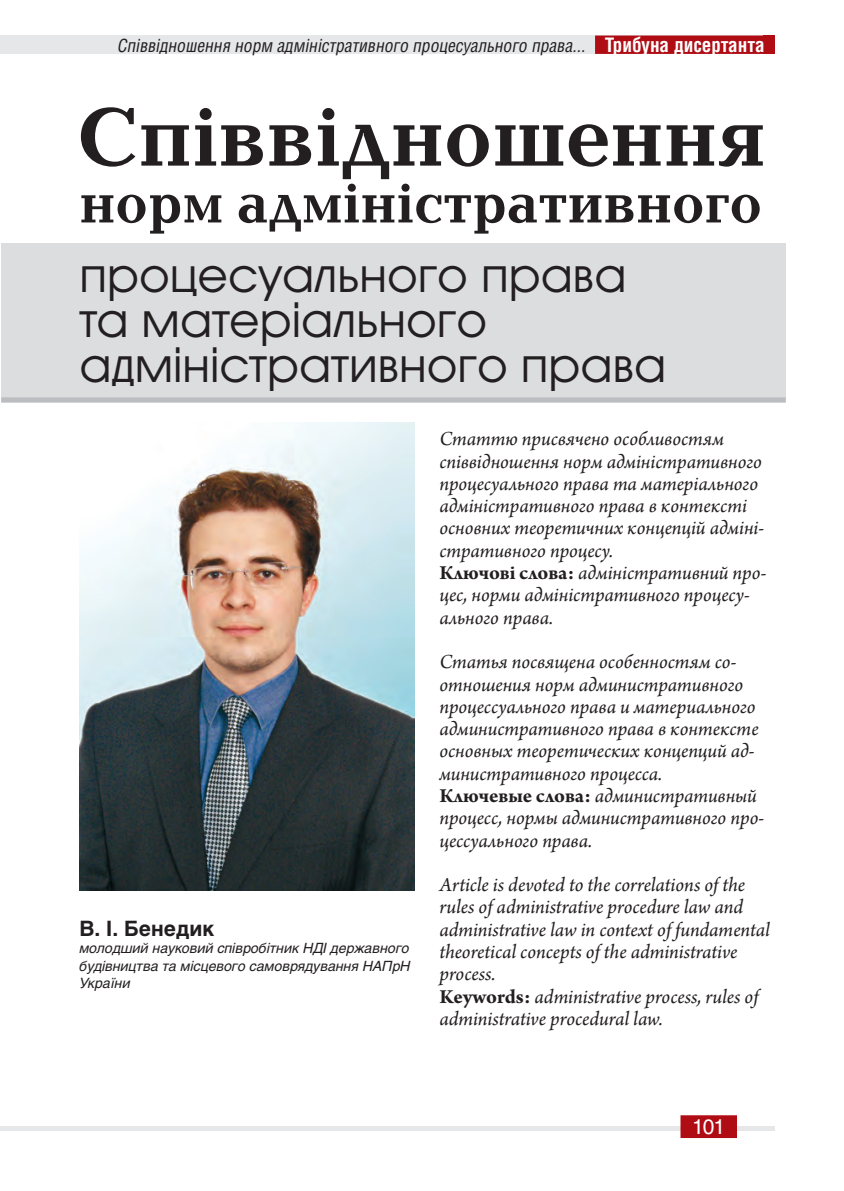
<style>
.page{position:relative;width:844px;height:1191px;background:#fff}
.page>*{position:absolute;margin:0;border:0;box-sizing:border-box;transform-origin:0 0}
.Head_Big{font:700 85.75px "Baltica C";color:#231f20}
.Head_Big-2{font:700 57.75px "Baltica C";color:#231f20}
.Head_Small{font:47.07px/45.5px "AG Avalanche C";color:#231f20}
.Sinopsis{font:italic 21px/22.2px "Arno Pro";letter-spacing:-.005em;color:#231f20}
.Author{font:700 21px "Helios C";color:#231f20}
.t1{font:21px "AG Letterica C";color:#fff}
.t2{font:italic 17.5px "AG Letterica Condensed C";color:#231f20}
.Author-2{font:italic 14px/17.5px "Helios C";color:#231f20;text-align:justify}
.s1{font-weight:700;font-style:normal;font-size:19.25px;color:#fff}
.s2{font-weight:700;font-style:normal}
</style>
<div class="page">
<div style="left:0;top:36px;width:774px;height:18px;background:#e6e7e9"></div>
<div style="left:762px;top:36px;width:12px;height:18px;background:#af0c14"></div>
<div style="left:0;top:1125px;width:774px;height:5px;background:#e6e7e9"></div>
<div style="left:680px;top:1115px;width:56px;height:23px;background:#af0c14"></div>
<div style="left:595px;top:36px;width:169px;height:18px;background:#af0c14"></div>
<div style="left:1px;top:243px;width:784px;height:158px;background:#dcdddf"></div>
<div style="left:1px;top:397px;width:784px;height:5px;background:#bcbdc0"></div>
<img style="left:79px;top:422px;width:335px;height:468px">
<p class="t2" style="left:118px;top:35px;width:648px">Співвідношення норм адміністративного процесуального права... <span class="s1">Трибуна дисертанта</span></p>
<p class="Head_Big" style="left:79px;top:91px;width:686px">Співвідношення</p>
<p class="Head_Big-2" style="left:79px;top:172px;width:684px">норм адміністративного</p>
<p class="Head_Small" style="left:79px;top:251px;width:588px">процесуального права та матеріального адміністративного права</p>
<p class="Author" style="left:79px;top:916px;width:136px">В. І. Бенедик</p>
<p class="Author-2" style="left:79px;top:939px;width:332px">молодший науковий співробітник НДІ державного будівництва та місцевого самоврядування НАПрН України</p>
<p class="Sinopsis" style="left:439px;top:429px;width:326px">Статтю присвячено особливостям співвідношення норм адміністративного процесуального права та матеріального адміністративного права в контексті основних теоретичних концепцій адміні&shy;стративного процесу.</p>
<p class="Sinopsis" style="left:439px;top:563px;width:328px"><span class="s2">Ключові слова:</span> адміністративний про&shy;цес, норми адміністративного процесу&shy;ального права.</p>
<p class="Sinopsis" style="left:439px;top:652px;width:320px">Статья посвящена особенностям со&shy;отношения норм административного процессуального права и материального административного права в контексте основных теоретических концепций ад&shy;министративного процесса.</p>
<p class="Sinopsis" style="left:439px;top:785px;width:326px"><span class="s2">Ключевые слова:</span> административный процесс, нормы административного про&shy;цессуального права.</p>
<p class="Sinopsis" style="left:439px;top:875px;width:332px">Article is devoted to the correlations of the rules of administrative procedure law and administrative law in context of fundamental theoretical concepts of the administrative process.</p>
<p class="Sinopsis" style="left:439px;top:986px;width:321px"><span class="s2">Keywords:</span> administrative process, rules of administrative procedural law.</p>
<p class="t1" style="left:692px;top:1114px;width:35px">101</p>
</div>
